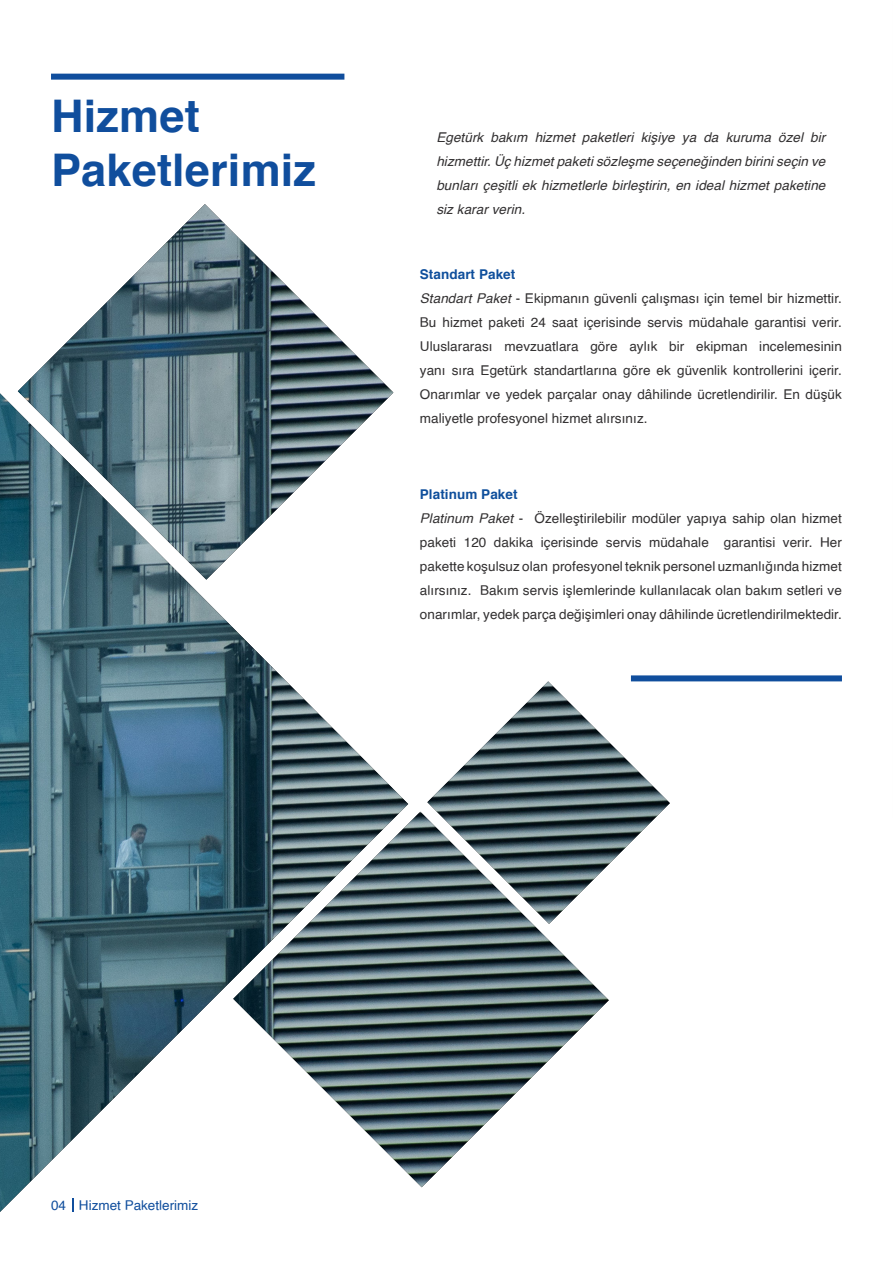
<style>
.page{position:relative;width:893px;height:1263px;background:#fff}
.page>*{position:absolute;margin:0;border:0;box-sizing:border-box;transform-origin:0 0}
.Contact{font:700 45px "Helvetica";letter-spacing:.005em;color:#104e9d}
.Text_Paragraph{font:13.5px/24px "Helvetica";letter-spacing:.005em;color:#312f30;text-align:justify}
.Text_Paragraph-2{font:italic 13.5px/24px "Helvetica";letter-spacing:.005em;color:#312f30;text-align:justify}
.Text_Paragraph-3{font:700 13.5px "Helvetica";letter-spacing:.005em;color:#0f4f9c}
.Contact-2{font:13.5px "Helvetica";color:#104e9d}
.s1{font-style:italic}
</style>
<div class="page">
<div style="left:631px;top:675px;width:211px;height:6px;background:#104e9d"></div>
<div style="left:51px;top:74px;width:293px;height:6px;background:#104e9d"></div>
<img style="left:0;top:204px;width:670px;height:1008px">
<svg style="left:72px;top:1198px;width:1px;height:14px"></svg>
<p class="Contact" style="left:51px;top:80px;width:150px">Hizmet</p>
<p class="Contact" style="left:51px;top:134px;width:267px">Paketlerimiz</p>
<p class="Text_Paragraph-2" style="left:436px;top:126px;width:391px">Egetürk bakım hizmet paketleri kişiye ya da kuruma özel bir hizmettir. Üç hizmet paketi sözleşme seçeneğinden birini seçin ve bunları çeşitli ek hizmetlerle birleştirin, en ideal hizmet paketine siz karar verin.</p>
<p class="Text_Paragraph-3" style="left:420px;top:263px;width:97px">Standart Paket</p>
<p class="Text_Paragraph" style="left:420px;top:287px;width:423px"><span class="s1">Standart Paket</span> - Ekipmanın güvenli çalışması için temel bir hizmettir.<br>Bu hizmet paketi 24 saat içerisinde servis müdahale garantisi verir.<br>Uluslararası mevzuatlara göre aylık bir ekipman incelemesinin yanı sıra Egetürk standartlarına göre ek güvenlik kontrollerini içerir.<br>Onarımlar ve yedek parçalar onay dâhilinde ücretlendirilir. En düşük maliyetle profesyonel hizmet alırsınız.</p>
<p class="Text_Paragraph-3" style="left:420px;top:483px;width:99px">Platinum Paket</p>
<p class="Text_Paragraph" style="left:420px;top:506px;width:423px"><span class="s1">Platinum Paket</span> - Özelleştirilebilir modüler yapıya sahip olan hizmet paketi 120 dakika içerisinde servis müdahale garantisi verir. Her pakette koşulsuz olan profesyonel teknik personel uzmanlığında hizmet alırsınız. Bakım servis işlemlerinde kullanılacak olan bakım setleri ve onarımlar, yedek parça değişimleri onay dâhilinde ücretlendirilmektedir.</p>
<p class="Contact-2" style="left:51px;top:1195px;width:17px">04</p>
<p class="Contact-2" style="left:79px;top:1195px;width:121px">Hizmet Paketlerimiz</p>
</div>
